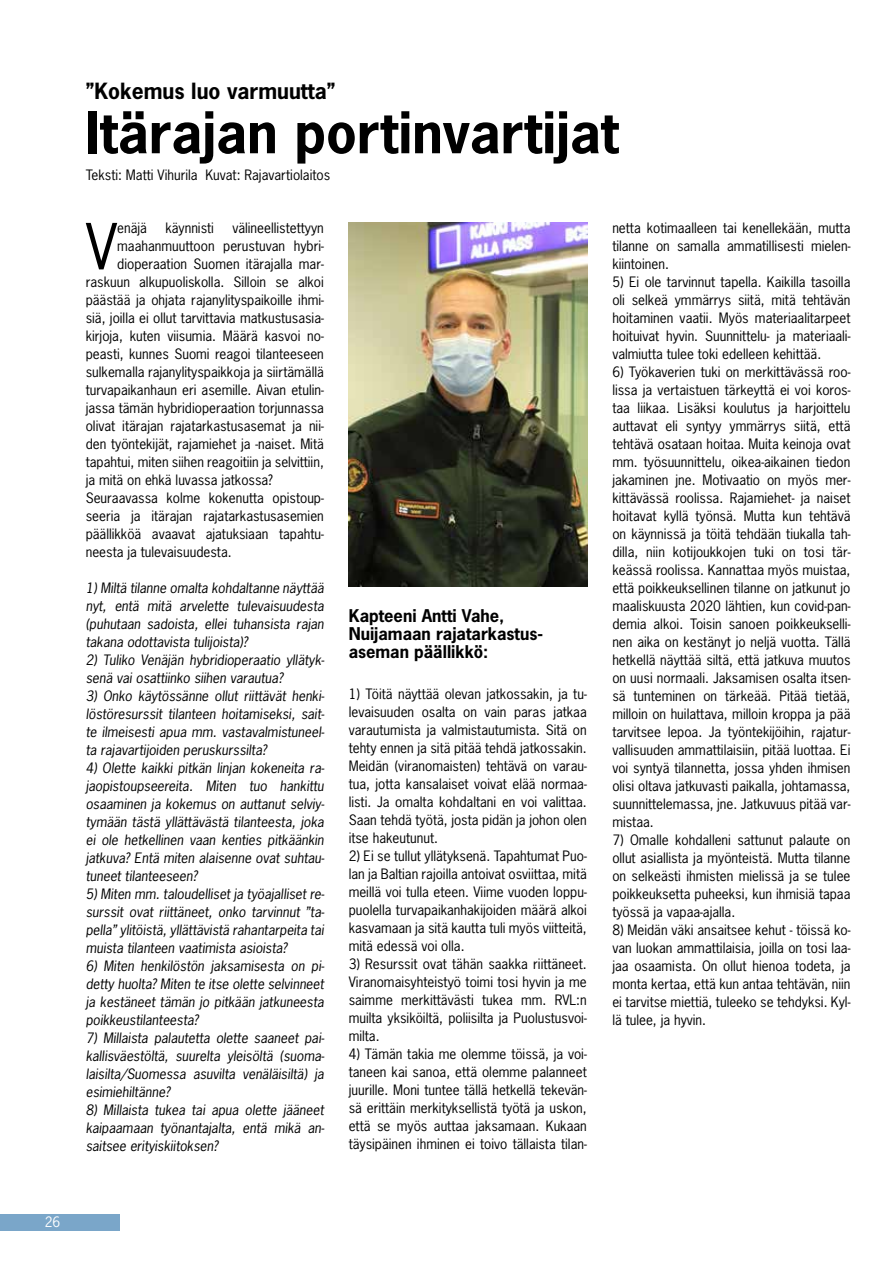
<style>
.page{position:relative;width:893px;height:1263px;background:#fff}
.page>*{position:absolute;margin:0;border:0;box-sizing:border-box;transform-origin:0 0}
.t1{font:59.7px "News Gothic Std";color:#000}
.t2{font:700 54px "News Gothic Std";color:#000}
.t3{font:700 21px "News Gothic Std";color:#000}
.t4{font:700 16.5px/18px "News Gothic Std";color:#000}
.t5{font:13.5px/18px "News Gothic Std";color:#000;text-align:justify}
.t6{font:italic 13.5px/18px "News Gothic Std";color:#000;text-align:justify}
.t7{font:13.5px "News Gothic Std";color:#fff}
</style>
<div class="page">
<div style="left:0;top:1214px;width:119px;height:16px;background:#7aa6c9"></div>
<img style="left:349px;top:223px;width:239px;height:364px">
<p class="t7" style="left:45px;top:1213px;width:17px">26</p>
<h3 class="t3" style="left:86px;top:77px;width:251px">”Kokemus luo varmuutta”</h3>
<h2 class="t2" style="left:86px;top:97px;width:535px">Itärajan portinvartijat</h2>
<p class="t5" style="left:86px;top:166px;width:246px">Teksti: Matti Vihurila Kuvat: Rajavartiolaitos</p>
<h1 class="t1" style="left:86px;top:208px;width:33px">V</h1>
<p class="t5" style="left:117px;top:219px;width:31px">enäjä</p>
<p class="t5" style="left:165px;top:219px;width:50px">käynnisti</p>
<p class="t5" style="left:232px;top:219px;width:93px">välineellistettyyn</p>
<p class="t5" style="left:117px;top:237px;width:208px">maahanmuuttoon perustuvan hybri-</p>
<p class="t5" style="left:117px;top:255px;width:208px">dioperaation Suomen itärajalla mar-</p>
<p class="t5" style="left:86px;top:273px;width:240px">raskuun alkupuoliskolla. Silloin se alkoi</p>
<p class="t5" style="left:86px;top:291px;width:240px">päästää ja ohjata rajanylityspaikoille ihmi-</p>
<p class="t5" style="left:86px;top:309px;width:240px">siä, joilla ei ollut tarvittavia matkustusasia-</p>
<p class="t5" style="left:86px;top:327px;width:240px">kirjoja, kuten viisumia. Määrä kasvoi no-</p>
<p class="t5" style="left:86px;top:345px;width:240px">peasti, kunnes Suomi reagoi tilanteeseen</p>
<p class="t5" style="left:86px;top:363px;width:240px">sulkemalla rajanylityspaikkoja ja siirtämällä</p>
<p class="t5" style="left:86px;top:381px;width:240px">turvapaikanhaun eri asemille. Aivan etulin-</p>
<p class="t5" style="left:86px;top:399px;width:240px">jassa tämän hybridioperaation torjunnassa</p>
<p class="t5" style="left:86px;top:417px;width:240px">olivat itärajan rajatarkastusasemat ja nii-</p>
<p class="t5" style="left:86px;top:435px;width:240px">den työntekijät, rajamiehet ja -naiset. Mitä</p>
<p class="t5" style="left:86px;top:453px;width:240px">tapahtui, miten siihen reagoitiin ja selvittiin,</p>
<p class="t5" style="left:86px;top:471px;width:189px">ja mitä on ehkä luvassa jatkossa?</p>
<p class="t5" style="left:86px;top:489px;width:240px">Seuraavassa kolme kokenutta opistoup-</p>
<p class="t5" style="left:86px;top:507px;width:240px">seeria ja itärajan rajatarkastusasemien</p>
<p class="t5" style="left:86px;top:525px;width:240px">päällikköä avaavat ajatuksiaan tapahtu-</p>
<p class="t5" style="left:86px;top:543px;width:147px">neesta ja tulevaisuudesta.</p>
<p class="t6" style="left:86px;top:579px;width:240px">1) Miltä tilanne omalta kohdaltanne näyttää nyt, entä mitä arvelette tulevaisuudesta (puhutaan sadoista, ellei tuhansista rajan takana odottavista tulijoista)?</p>
<p class="t6" style="left:86px;top:651px;width:240px">2) Tuliko Venäjän hybridioperaatio yllätyk&shy;senä vai osattiinko siihen varautua?</p>
<p class="t6" style="left:86px;top:687px;width:240px">3) Onko käytössänne ollut riittävät henki&shy;löstöresurssit tilanteen hoitamiseksi, sait&shy;te ilmeisesti apua mm. vastavalmistuneel&shy;ta rajavartijoiden peruskurssilta?</p>
<p class="t6" style="left:86px;top:759px;width:240px">4) Olette kaikki pitkän linjan kokeneita ra&shy;jaopistoupseereita. Miten tuo hankittu osaaminen ja kokemus on auttanut selviy&shy;tymään tästä yllättävästä tilanteesta, joka ei ole hetkellinen vaan kenties pitkäänkin jatkuva? Entä miten alaisenne ovat suhtau&shy;tuneet tilanteeseen?</p>
<p class="t6" style="left:86px;top:885px;width:240px">5) Miten mm. taloudelliset ja työajalliset re&shy;surssit ovat riittäneet, onko tarvinnut ”ta&shy;pella” ylitöistä, yllättävistä rahantarpeita tai muista tilanteen vaatimista asioista?</p>
<p class="t6" style="left:86px;top:957px;width:240px">6) Miten henkilöstön jaksamisesta on pi&shy;detty huolta? Miten te itse olette selvinneet ja kestäneet tämän jo pitkään jatkuneesta poikkeustilanteesta?</p>
<p class="t6" style="left:86px;top:1029px;width:240px">7) Millaista palautetta olette saaneet pai&shy;kallisväestöltä, suurelta yleisöltä (suoma&shy;laisilta/Suomessa asuvilta venäläisiltä) ja esimiehiltänne?</p>
<p class="t6" style="left:86px;top:1101px;width:240px">8) Millaista tukea tai apua olette jääneet kaipaamaan työnantajalta, entä mikä an&shy;saitsee erityiskiitoksen?</p>
<p class="t4" style="left:349px;top:607px;width:196px">Kapteeni Antti Vahe,<br>Nuijamaan rajatarkastus&shy;aseman päällikkö:</p>
<p class="t5" style="left:349px;top:684px;width:240px">1) Töitä näyttää olevan jatkossakin, ja tu&shy;levaisuuden osalta on vain paras jatkaa varautumista ja valmistautumista. Sitä on tehty ennen ja sitä pitää tehdä jatkossakin.<br>Meidän (viranomaisten) tehtävä on varau&shy;tua, jotta kansalaiset voivat elää normaa&shy;listi. Ja omalta kohdaltani en voi valittaa.<br>Saan tehdä työtä, josta pidän ja johon olen itse hakeutunut.</p>
<p class="t5" style="left:349px;top:846px;width:240px">2) Ei se tullut yllätyksenä. Tapahtumat Puo&shy;lan ja Baltian rajoilla antoivat osviittaa, mitä meillä voi tulla eteen. Viime vuoden loppu&shy;puolella turvapaikanhakijoiden määrä alkoi kasvamaan ja sitä kautta tuli myös viitteitä, mitä edessä voi olla.</p>
<p class="t5" style="left:349px;top:954px;width:240px">3) Resurssit ovat tähän saakka riittäneet.<br>Viranomaisyhteistyö toimi tosi hyvin ja me saimme merkittävästi tukea mm. RVL:n muilta yksiköiltä, poliisilta ja Puolustusvoi&shy;milta.</p>
<p class="t5" style="left:349px;top:1044px;width:240px">4) Tämän takia me olemme töissä, ja voi&shy;taneen kai sanoa, että olemme palanneet juurille. Moni tuntee tällä hetkellä tekevän&shy;sä erittäin merkityksellistä työtä ja uskon, että se myös auttaa jaksamaan. Kukaan täysipäinen ihminen ei toivo tällaista tilan-</p>
<p class="t5" style="left:612px;top:219px;width:240px">netta kotimaalleen tai kenellekään, mutta tilanne on samalla ammatillisesti mielen&shy;kiintoinen.</p>
<p class="t5" style="left:612px;top:273px;width:240px">5) Ei ole tarvinnut tapella. Kaikilla tasoilla oli selkeä ymmärrys siitä, mitä tehtävän hoitaminen vaatii. Myös materiaalitarpeet hoituivat hyvin. Suunnittelu- ja materiaali&shy;valmiutta tulee toki edelleen kehittää.</p>
<p class="t5" style="left:612px;top:363px;width:240px">6) Työkaverien tuki on merkittävässä roo&shy;lissa ja vertaistuen tärkeyttä ei voi koros&shy;taa liikaa. Lisäksi koulutus ja harjoittelu auttavat eli syntyy ymmärrys siitä, että tehtävä osataan hoitaa. Muita keinoja ovat mm. työsuunnittelu, oikea-aikainen tiedon jakaminen jne. Motivaatio on myös mer&shy;kittävässä roolissa. Rajamiehet- ja naiset hoitavat kyllä työnsä. Mutta kun tehtävä on käynnissä ja töitä tehdään tiukalla tah&shy;dilla, niin kotijoukkojen tuki on tosi tär&shy;keässä roolissa. Kannattaa myös muistaa, että poikkeuksellinen tilanne on jatkunut jo maaliskuusta 2020 lähtien, kun covid-pan&shy;demia alkoi. Toisin sanoen poikkeukselli&shy;nen aika on kestänyt jo neljä vuotta. Tällä hetkellä näyttää siltä, että jatkuva muutos on uusi normaali. Jaksamisen osalta itsen&shy;sä tunteminen on tärkeää. Pitää tietää, milloin on huilattava, milloin kroppa ja pää tarvitsee lepoa. Ja työntekijöihin, rajatur&shy;vallisuuden ammattilaisiin, pitää luottaa. Ei voi syntyä tilannetta, jossa yhden ihmisen olisi oltava jatkuvasti paikalla, johtamassa, suunnittelemassa, jne. Jatkuvuus pitää var&shy;mistaa.</p>
<p class="t5" style="left:612px;top:831px;width:240px">7) Omalle kohdalleni sattunut palaute on ollut asiallista ja myönteistä. Mutta tilanne on selkeästi ihmisten mielissä ja se tulee poikkeuksetta puheeksi, kun ihmisiä tapaa työssä ja vapaa-ajalla.</p>
<p class="t5" style="left:612px;top:921px;width:240px">8) Meidän väki ansaitsee kehut - töissä ko&shy;van luokan ammattilaisia, joilla on tosi laa&shy;jaa osaamista. On ollut hienoa todeta, ja monta kertaa, että kun antaa tehtävän, niin ei tarvitse miettiä, tuleeko se tehdyksi. Kyl&shy;lä tulee, ja hyvin.</p>
</div>
